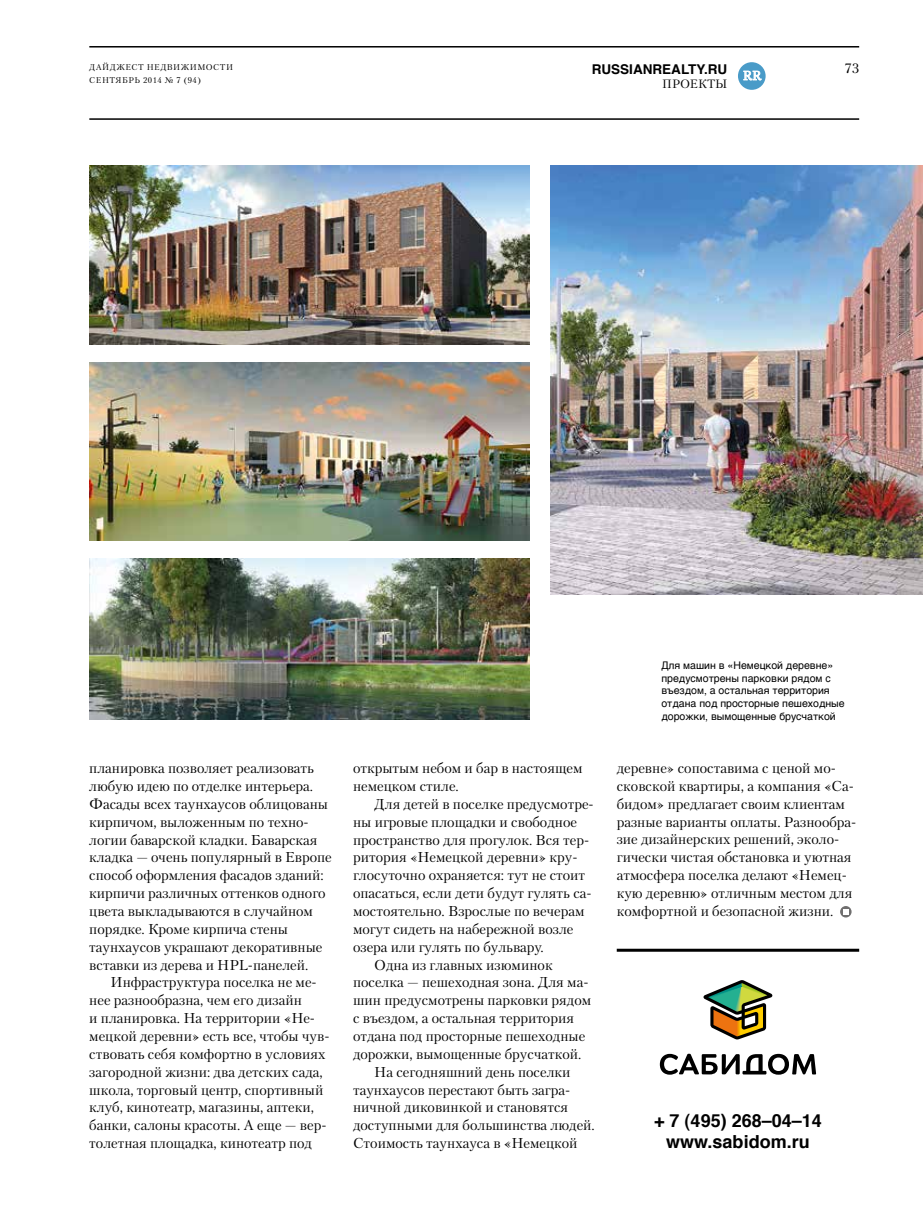
<style>
.page{position:relative;width:923px;height:1212px;background:#fff}
.page>*{position:absolute;margin:0;border:0;box-sizing:border-box;transform-origin:0 0}
.t1{font:700 18px/21px "Helvetica TF";color:#000;text-align:center}
.t2{font:14.25px/17.9px "Petersburg TF";color:#000}
.t3{font:700 13.5px "Helvetica TF";color:#000}
.t4{font:13.5px "Petersburg TF";color:#000}
.t5{font:12.6px "Petersburg TF";color:#fff}
.t6{font:12px "Petersburg TF";color:#000}
.t7{font:10.5px/12.6px "Helvetica TF";color:#000}
.t8{font:8.25px/13.5px "Petersburg TF";letter-spacing:.06em;color:#000}
</style>
<div class="page">
<hr style="left:89px;top:118px;width:770px;height:2px;background:#000">
<hr style="left:89px;top:46px;width:770px;height:2px;background:#000">
<div style="left:738px;top:62px;width:27px;height:28px;background:#499bc8;border-radius:50%"></div>
<svg style="left:743px;top:71px;width:18px;height:9px"></svg>
<svg style="left:840px;top:906px;width:11px;height:11px"></svg>
<svg style="left:843px;top:909px;width:5px;height:5px"></svg>
<img style="left:551px;top:166px;width:372px;height:428px">
<img style="left:89px;top:166px;width:440px;height:178px">
<img style="left:89px;top:362px;width:440px;height:179px">
<img style="left:89px;top:559px;width:440px;height:160px">
<hr style="left:617px;top:949px;width:242px;height:3px;background:#000">
<svg style="left:703px;top:980px;width:69px;height:59px"></svg>
<svg style="left:660px;top:1054px;width:156px;height:21px"></svg>
<p class="t8" style="left:89px;top:60px;width:145px">ДАЙДЖЕСТ НЕДВИЖИМОСТИ<br>СЕНТЯБРЬ 2014 № 7 (94)</p>
<p class="t3" style="left:592px;top:58px;width:137px">RUSSIANREALTY.RU</p>
<p class="t6" style="left:662px;top:77px;width:66px">Проекты</p>
<p class="t5" style="left:743px;top:68px;width:20px">RR</p>
<p class="t4" style="left:845px;top:60px;width:16px">73</p>
<p class="t2" style="left:89px;top:759px;width:244px">планировка позволяет реализовать любую идею по отделке интерьера.<br>Фасады всех таунхаусов облицованы кирпичом, выложенным по техно&shy;логии баварской кладки. Баварская кладка — очень популярный в Европе способ оформления фасадов зданий: кирпичи различных оттенков одного цвета выкладываются в случайном порядке. Кроме кирпича стены таунхаусов украшают декоративные вставки из дерева и HPL-панелей.</p>
<p class="t2" style="left:89px;top:973px;width:242px;text-indent:21px">Инфраструктура поселка не ме&shy;нее разнообразна, чем его дизайн<br>и планировка. На территории «Не&shy;мецкой деревни» есть все, чтобы чув&shy;ствовать себя комфортно в условиях загородной жизни: два детских сада, школа, торговый центр, спортивный клуб, кинотеатр, магазины, аптеки, банки, салоны красоты. А еще — вер&shy;толетная площадка, кинотеатр под</p>
<p class="t2" style="left:353px;top:759px;width:231px">открытым небом и бар в настоящем немецком стиле.</p>
<p class="t2" style="left:374px;top:794px;width:221px">Для детей в поселке предусмотре-</p>
<p class="t2" style="left:353px;top:812px;width:225px">ны игровые площадки и свободное</p>
<p class="t2" style="left:353px;top:830px;width:238px">пространство для прогулок. Вся тер-</p>
<p class="t2" style="left:353px;top:848px;width:226px">ритория «Немецкой деревни» кру-</p>
<p class="t2" style="left:353px;top:866px;width:234px">глосуточно охраняется: тут не стоит</p>
<p class="t2" style="left:353px;top:884px;width:240px">опасаться, если дети будут гулять са-</p>
<p class="t2" style="left:353px;top:902px;width:233px">мостоятельно. Взрослые по вечерам</p>
<p class="t2" style="left:353px;top:919px;width:222px">могут сидеть на набережной возле</p>
<p class="t2" style="left:353px;top:937px;width:192px">озера или гулять по бульвару.</p>
<p class="t2" style="left:374px;top:955px;width:180px">Одна из главных изюминок</p>
<p class="t2" style="left:353px;top:973px;width:237px">поселка — пешеходная зона. Для ма-</p>
<p class="t2" style="left:353px;top:991px;width:240px">шин предусмотрены парковки рядом</p>
<p class="t2" style="left:353px;top:1009px;width:222px">с въездом, а остальная территория</p>
<p class="t2" style="left:353px;top:1027px;width:234px">отдана под просторные пешеходные</p>
<p class="t2" style="left:353px;top:1044px;width:230px">дорожки, вымощенные брусчаткой.</p>
<p class="t2" style="left:374px;top:1062px;width:198px">На сегодняшний день поселки</p>
<p class="t2" style="left:353px;top:1080px;width:219px">таунхаусов перестают быть загра-</p>
<p class="t2" style="left:353px;top:1098px;width:217px">ничной диковинкой и становятся</p>
<p class="t2" style="left:353px;top:1116px;width:243px">доступными для большинства людей.</p>
<p class="t2" style="left:353px;top:1134px;width:226px">Стоимость таунхауса в «Немецкой</p>
<p class="t7" style="left:661px;top:659px;width:185px">Для машин в «Немецкой деревне» предусмотрены парковки рядом с въездом, а остальная территория отдана под просторные пешеходные дорожки, вымощенные брусчаткой</p>
<p class="t2" style="left:617px;top:759px;width:241px">деревне» сопоставима с ценой мо&shy;сковской квартиры, а компания «Са&shy;бидом» предлагает своим клиентам разные варианты оплаты. Разнообра&shy;зие дизайнерских решений, эколо&shy;гически чистая обстановка и уютная атмосфера поселка делают «Немец&shy;кую деревню» отличным местом для комфортной и безопасной жизни.</p>
<p class="t1" style="left:654px;top:1110px;width:169px">+ 7 (495) 268–04–14 www.sabidom.ru</p>
</div>
